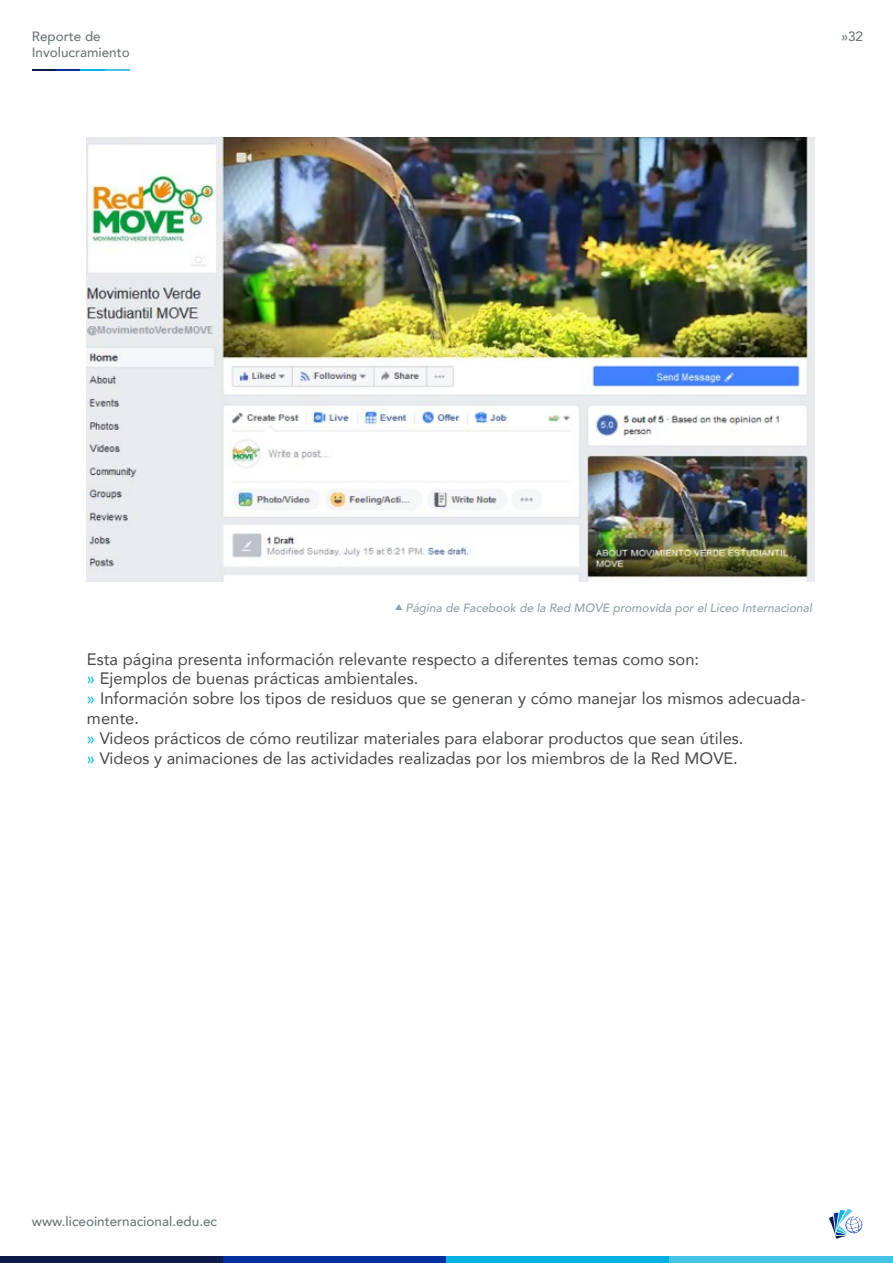
<style>
.page{position:relative;width:893px;height:1263px;background:#fff}
.page>*{position:absolute;margin:0;border:0;box-sizing:border-box;transform-origin:0 0}
.t1{font:16.5px/19.8px "Avenir";color:#464849}
.t2{font:500 13.5px/16.2px "Avenir";color:#6e777a}
.t3{font:italic 500 12px "Avenir";color:#92a2a8}
.s1{color:#04b1e2}
</style>
<div class="page">
<svg style="left:395px;top:604px;width:7px;height:6px"></svg>
<svg style="left:33px;top:69px;width:96px;height:1px"></svg>
<div style="left:0;top:1256px;width:223px;height:7px;background:#0e1b4a"></div>
<div style="left:223px;top:1256px;width:223px;height:7px;background:#02309f"></div>
<div style="left:446px;top:1256px;width:224px;height:7px;background:#04b1e2"></div>
<div style="left:670px;top:1256px;width:223px;height:7px;background:#42c5e5"></div>
<svg style="left:829px;top:1209px;width:34px;height:30px"></svg>
<img style="left:87px;top:138px;width:728px;height:443px">
<p class="t2" style="left:32px;top:27px;width:100px">Reporte de<br>Involucramiento</p>
<p class="t2" style="left:841px;top:27px;width:23px">»32</p>
<p class="t3" style="left:406px;top:600px;width:408px">Página de Facebook de la Red MOVE promovida por el Liceo Internacional</p>
<p class="t1" style="left:87px;top:648px;width:720px">Esta página presenta información relevante respecto a diferentes temas como son:<br><span class="s1">»</span> Ejemplos de buenas prácticas ambientales.<br><span class="s1">»</span> Información sobre los tipos de residuos que se generan y cómo manejar los mismos adecuada&shy;mente.<br><span class="s1">»</span> Videos prácticos de cómo reutilizar materiales para elaborar productos que sean útiles.<br><span class="s1">»</span> Videos y animaciones de las actividades realizadas por los miembros de la Red MOVE.</p>
<p class="t2" style="left:32px;top:1212px;width:187px">www.liceointernacional.edu.ec</p>
</div>
